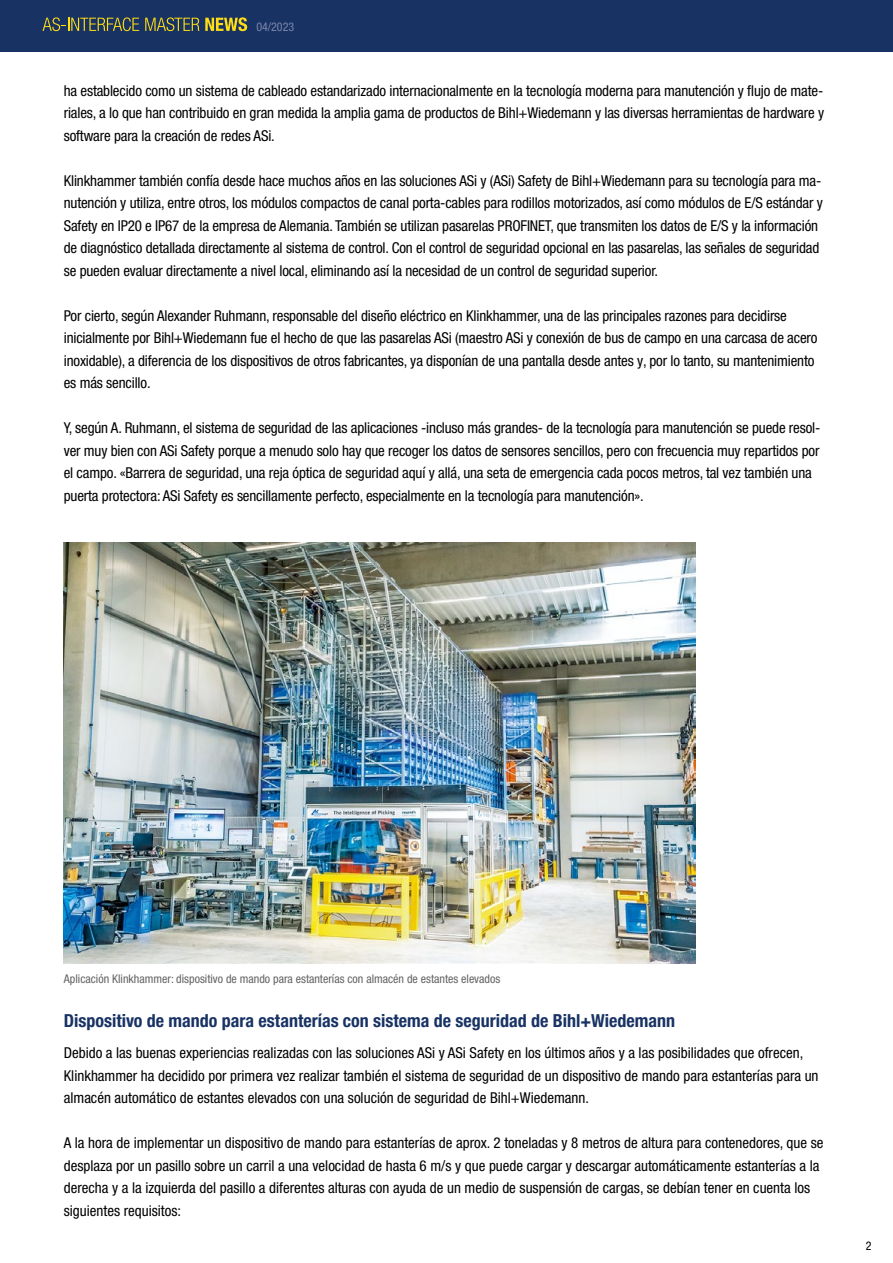
<style>
.page{position:relative;width:893px;height:1263px;background:#fff}
.page>*{position:absolute;margin:0;border:0;box-sizing:border-box;transform-origin:0 0}
.t1{font:700 condensed 18px "Helvetica Neue LTW1 G";color:#183264}
.t2{font:condensed 15px/22.5px "Helvetica Neue LTW1 G";letter-spacing:-.01em;color:#000}
.t3{font:condensed 12px "Helvetica Neue LTW1 G";color:#646363}
.t4{font:condensed 12px "Helvetica Neue LTW1 G";color:#7e85aa}
.t5{font:condensed 12px "Helvetica Neue LTW1 G";color:#000}
</style>
<div class="page">
<div style="left:0;top:0;width:893px;height:51px;background:#183264"></div>
<svg style="left:43px;top:17px;width:96px;height:14px"></svg>
<svg style="left:145px;top:17px;width:102px;height:14px"></svg>
<img style="left:64px;top:542px;width:632px;height:421px">
<p class="t4" style="left:256px;top:20px;width:39px">04/2023</p>
<p class="t2" style="left:64px;top:79px;width:762px;text-align:justify">ha establecido como un sistema de cableado estandarizado internacionalmente en la tecnología moderna para manutención y flujo de mate&shy;riales, a lo que han contribuido en gran medida la amplia gama de productos de Bihl+Wiedemann y las diversas herramientas de hardware y software para la creación de redes ASi.</p>
<p class="t2" style="left:64px;top:169px;width:760px">Klinkhammer también confía desde hace muchos años en las soluciones ASi y (ASi) Safety de Bihl+Wiedemann para su tecnología para ma&shy;nutención y utiliza, entre otros, los módulos compactos de canal porta-cables para rodillos motorizados, así como módulos de E/S estándar y Safety en IP20 e IP67 de la empresa de Alemania. También se utilizan pasarelas PROFINET, que transmiten los datos de E/S y la información de diagnóstico detallada directamente al sistema de control. Con el control de seguridad opcional en las pasarelas, las señales de seguridad se pueden evaluar directamente a nivel local, eliminando así la necesidad de un control de seguridad superior.</p>
<p class="t2" style="left:64px;top:304px;width:755px">Por cierto, según Alexander Ruhmann, responsable del diseño eléctrico en Klinkhammer, una de las principales razones para decidirse inicialmente por Bihl+Wiedemann fue el hecho de que las pasarelas ASi (maestro ASi y conexión de bus de campo en una carcasa de acero inoxidable), a diferencia de los dispositivos de otros fabricantes, ya disponían de una pantalla desde antes y, por lo tanto, su mantenimiento es más sencillo.</p>
<p class="t2" style="left:64px;top:417px;width:758px">Y, según A. Ruhmann, el sistema de seguridad de las aplicaciones -incluso más grandes- de la tecnología para manutención se puede resol&shy;ver muy bien con ASi Safety porque a menudo solo hay que recoger los datos de sensores sencillos, pero con frecuencia muy repartidos por el campo. «Barrera de seguridad, una reja óptica de seguridad aquí y allá, una seta de emergencia cada pocos metros, tal vez también una puerta protectora: ASi Safety es sencillamente perfecto, especialmente en la tecnología para manutención».</p>
<p class="t3" style="left:64px;top:972px;width:438px">Aplicación Klinkhammer: dispositivo de mando para estanterías con almacén de estantes elevados</p>
<p class="t1" style="left:64px;top:1010px;width:613px">Dispositivo de mando para estanterías con sistema de seguridad de Bihl+Wiedemann</p>
<p class="t2" style="left:64px;top:1041px;width:756px">Debido a las buenas experiencias realizadas con las soluciones ASi y ASi Safety en los últimos años y a las posibilidades que ofrecen,<br>Klinkhammer ha decidido por primera vez realizar también el sistema de seguridad de un dispositivo de mando para estanterías para un almacén automático de estantes elevados con una solución de seguridad de Bihl+Wiedemann.</p>
<p class="t2" style="left:64px;top:1131px;width:761px">A la hora de implementar un dispositivo de mando para estanterías de aprox. 2 toneladas y 8 metros de altura para contenedores, que se desplaza por un pasillo sobre un carril a una velocidad de hasta 6 m/s y que puede cargar y descargar automáticamente estanterías a la derecha y a la izquierda del pasillo a diferentes alturas con ayuda de un medio de suspensión de cargas, se debían tener en cuenta los siguientes requisitos:</p>
<p class="t5" style="left:866px;top:1239px;width:7px">2</p>
</div>
